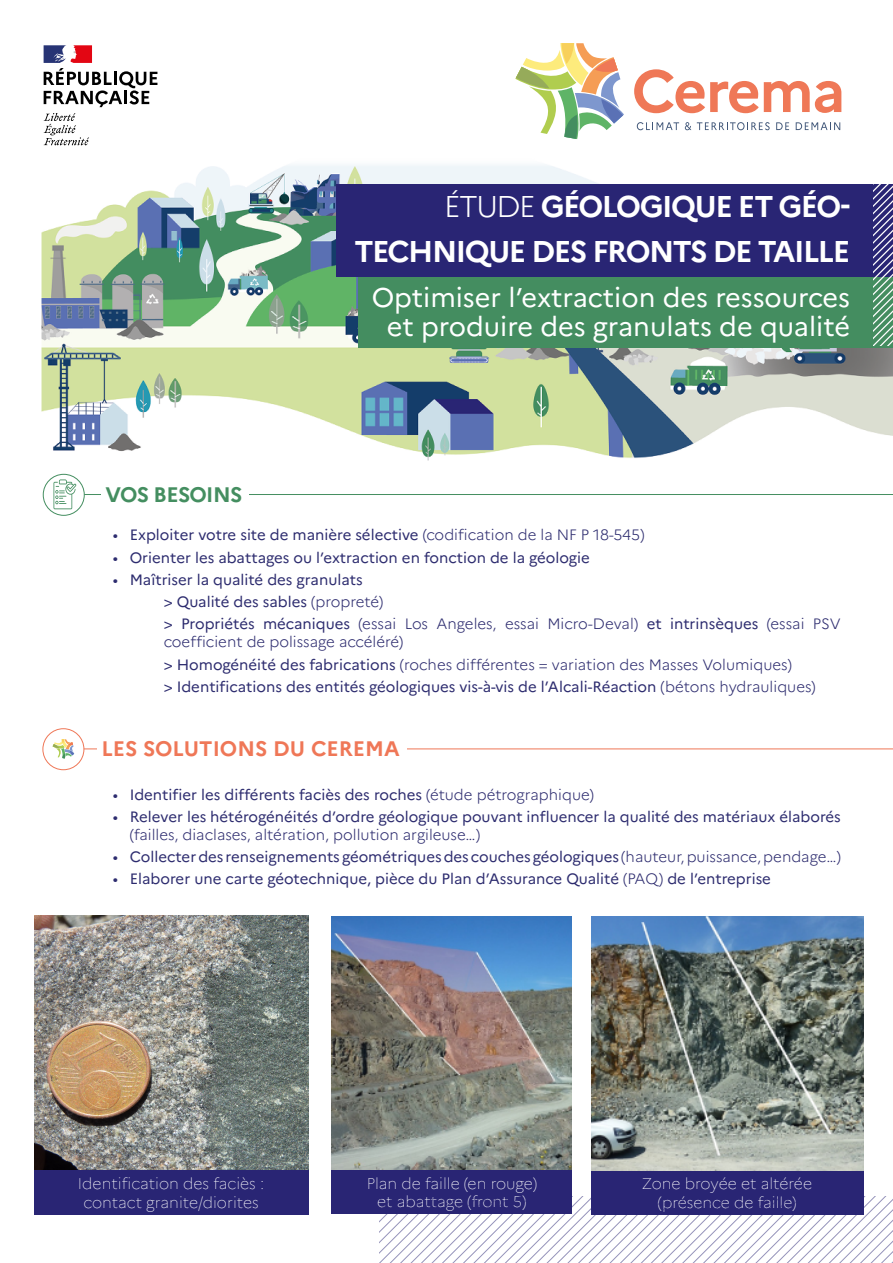
<style>
.page{position:relative;width:893px;height:1263px;background:#fff}
.page>*{position:absolute;margin:0;border:0;box-sizing:border-box;transform-origin:0 0}
.t1{font:700 30px/45px "Marianne";letter-spacing:-.05em;color:#fff;text-align:right}
.t2{font:27px/28.5px "Marianne";color:#fff;text-align:center}
.t3{font:700 21px "Marianne";color:#ef7757}
.t4{font:700 21px "Marianne";letter-spacing:-.03em;color:#448e60}
.t5{font:100 15.6px/18.6px "Marianne";color:#fff;text-align:center}
.t6{font:15px/22.2px "Marianne";color:#2d2c6f}
.t7{font:300 15px/22.2px "Marianne";color:#2d2c6f}
.s1{font-weight:300}
.s2{font-weight:400}
</style>
<div class="page">
<img style="left:591px;top:916px;width:272px;height:255px">
<img style="left:34px;top:916px;width:274px;height:254px">
<div style="left:34px;top:1170px;width:274px;height:45px;background:#292574"></div>
<img style="left:332px;top:917px;width:240px;height:253px">
<div style="left:332px;top:1170px;width:240px;height:44px;background:#292574"></div>
<div style="left:591px;top:1171px;width:272px;height:43px;background:#292574"></div>
<img style="left:42px;top:165px;width:851px;height:296px">
<div style="left:337px;top:184px;width:556px;height:92px;background:#292574"></div>
<div style="left:359px;top:277px;width:534px;height:70px;background:#448d60"></div>
<svg style="left:44px;top:113px;width:45px;height:32px"></svg>
<svg style="left:44px;top:45px;width:113px;height:62px"></svg>
<svg style="left:515px;top:43px;width:109px;height:96px"></svg>
<svg style="left:634px;top:69px;width:207px;height:44px"></svg>
<svg style="left:637px;top:122px;width:42px;height:8px"></svg>
<svg style="left:685px;top:122px;width:6px;height:8px"></svg>
<svg style="left:697px;top:122px;width:73px;height:8px"></svg>
<svg style="left:776px;top:122px;width:13px;height:8px"></svg>
<svg style="left:796px;top:122px;width:44px;height:8px"></svg>
<svg style="left:873px;top:185px;width:20px;height:161px"></svg>
<hr style="left:68px;top:494px;width:825px;height:1px;background:#448e60">
<svg style="left:43px;top:474px;width:41px;height:41px"></svg>
<div style="left:43px;top:474px;width:42px;height:42px;border:1px solid #448e60;border-radius:50%"></div>
<svg style="left:54px;top:479px;width:22px;height:30px"></svg>
<div style="left:101px;top:487px;width:148px;height:29px;background:#fff"></div>
<hr style="left:62px;top:748px;width:831px;height:1px;background:#ef7757">
<div style="left:43px;top:729px;width:41px;height:41px;background:#fff;border-radius:50%"></div>
<div style="left:43px;top:728px;width:41px;height:42px;border:1px solid #ef7757;border-radius:50%"></div>
<div style="left:97px;top:740px;width:309px;height:28px;background:#fff"></div>
<svg style="left:53px;top:739px;width:21px;height:19px"></svg>
<svg style="left:379px;top:1196px;width:514px;height:67px"></svg>
<h3 class="t4" style="left:106px;top:482px;width:138px">VOS BESOINS</h3>
<h1 class="t1" style="left:354px;top:183px;width:497px"><span class="s1">ÉTUDE</span> GÉOLOGIQUE ET GÉO-<br>TECHNIQUE DES FRONTS DE TAILLE</h1>
<h2 class="t2" style="left:372px;top:283px;width:480px">Optimiser l’extraction des ressources et produire des granulats de qualité</h2>
<p class="t6" style="left:113px;top:524px;width:533px">• Exploiter votre site de manière sélective <span class="s1">(codification de la NF P 18-545)</span></p>
<p class="t6" style="left:113px;top:546px;width:479px">• Orienter les abattages ou l’extraction en fonction de la géologie</p>
<p class="t6" style="left:164px;top:568px;width:679px;text-indent:-51px">• Maîtriser la qualité des granulats<br>&gt; Qualité des sables <span class="s1">(propreté)<br></span>&gt; Propriétés mécaniques <span class="s1">(essai Los Angeles, essai Micro-Deval)</span> et intrinsèques <span class="s1">(essai PSV</span></p>
<p class="t7" style="left:164px;top:631px;width:653px">coefficient de polissage accéléré)<br><span class="s2">&gt; Homogénéité des fabrications</span> (roches différentes = variation des Masses Volumiques)<br><span class="s2">&gt; Identifications des entités géologiques vis-à-vis de l’Alcali-Réaction</span> (bétons hydrauliques)</p>
<h3 class="t3" style="left:101px;top:735px;width:300px">LES SOLUTIONS DU CEREMA</h3>
<p class="t6" style="left:113px;top:783px;width:483px">• Identifier les différents faciès des roches <span class="s1">(étude pétrographique)</span></p>
<p class="t6" style="left:113px;top:805px;width:730px">• Relever les hétérogénéités d’ordre géologique pouvant influencer la qualité des matériaux élaborés</p>
<p class="t7" style="left:130px;top:823px;width:352px">(failles, diaclases, altération, pollution argileuse…)</p>
<p class="t6" style="left:113px;top:846px;width:730px">• Collecter des renseignements géométriques des couches géologiques <span class="s1">(hauteur, puissance, pendage…)</span></p>
<p class="t6" style="left:113px;top:868px;width:660px">• Elaborer une carte géotechnique, pièce du Plan d’Assurance Qualité <span class="s1">(PAQ)</span> de l’entreprise</p>
<p class="t5" style="left:78px;top:1174px;width:188px">Identification des faciès : contact granite/diorites</p>
<p class="t5" style="left:367px;top:1174px;width:172px">Plan de faille (en rouge) et abattage (front 5)</p>
<p class="t5" style="left:642px;top:1174px;width:171px">Zone broyée et altérée (présence de faille)</p>
</div>
